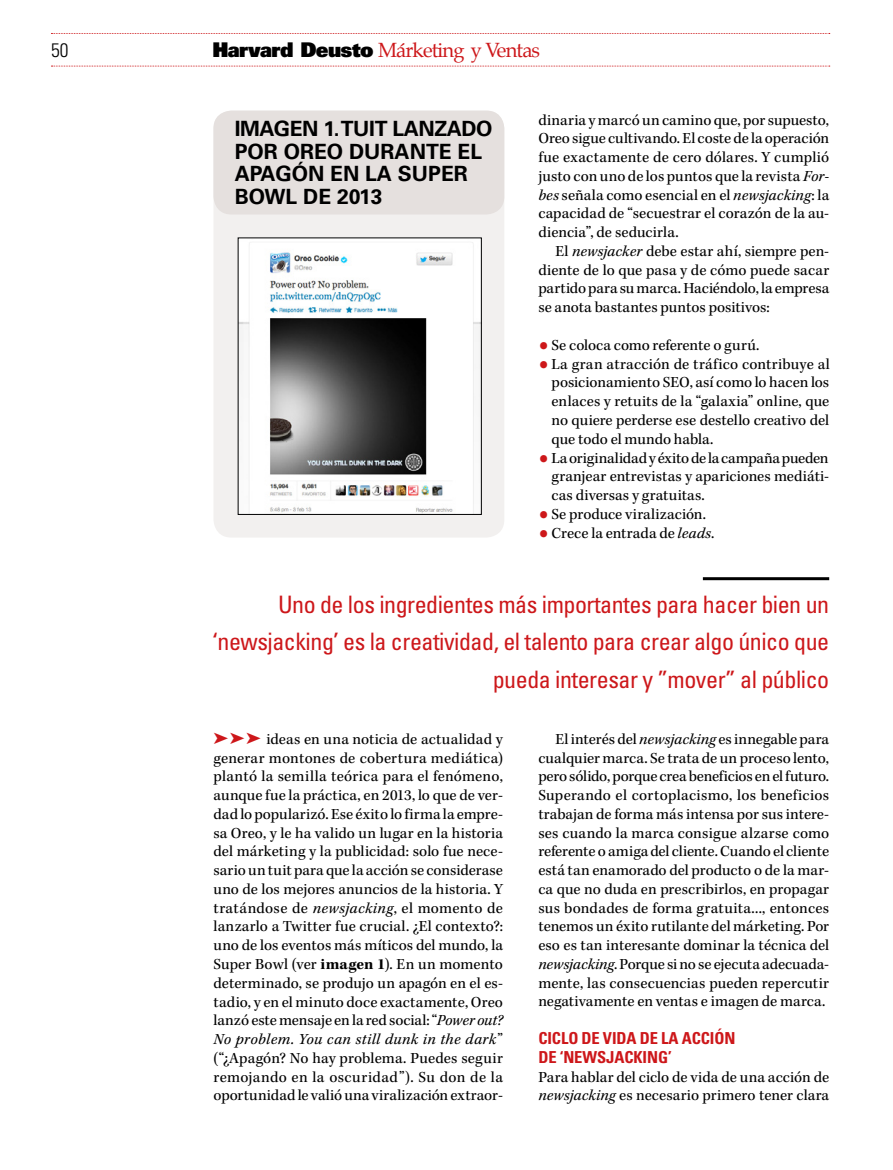
<style>
.page{position:relative;width:893px;height:1170px;background:#fff}
.page>*{position:absolute;margin:0;border:0;box-sizing:border-box;transform-origin:0 0}
.t1{font:condensed 24px/37.5px "Univers LT Std";letter-spacing:-.02em;color:#cd171a;text-align:right}
.t2{font:700 21px/22.5px "Univers LT Std";color:#000}
.t3{font:20.1px "Palatino";letter-spacing:-.04em;color:#cd171a}
.t4{font:300 condensed 19.5px "Univers LT Std";color:#000}
.t5{font:700 condensed 16.5px/18.8px "Univers LT Std";letter-spacing:-.005em;color:#cd171a}
.t6{font:15.75px/18.8px "Kepler Std";color:#000;text-align:justify}
.s1{font-family:"Univers LT Std X Black";font-size:20.25px;color:#000}
.s2{font-style:italic}
.s3{font-size:33px;color:#cd171a}
.s4{color:#cd171a}
.s5{font-weight:700}
</style>
<div class="page">
<svg style="left:51px;top:33px;width:779px;height:1px"></svg>
<svg style="left:51px;top:66px;width:779px;height:1px"></svg>
<div style="left:213px;top:111px;width:291px;height:426px;background:#f2f0ef;border-radius:18px"></div>
<div style="left:213px;top:111px;width:291px;height:103px;background:#e5e0de;border-radius:18px"></div>
<img style="left:240px;top:239px;width:240px;height:274px">
<div style="left:238px;top:237px;width:244px;height:278px;border:1px solid #000"></div>
<hr style="left:703px;top:577px;width:126px;height:3px;background:#000">
<p class="t4" style="left:51px;top:38px;width:19px">50</p>
<p class="t3" style="left:212px;top:33px;width:329px"><span class="s1">Harvard Deusto</span> Márketing y Ventas</p>
<h2 class="t2" style="left:235px;top:118px;width:259px">IMAGEN 1. TUIT LANZADO<br>POR OREO DURANTE EL<br>APAGÓN EN LA SUPER<br>BOWL DE 2013</h2>
<p class="t6" style="left:538px;top:111px;width:292px">dinaria y marcó un camino que, por supuesto, Oreo sigue cultivando. El coste de la operación fue exactamente de cero dólares. Y cumplió justo con uno de los puntos que la revista <span class="s2">For&shy;bes</span> señala como esencial en el <span class="s2">newsjacking</span>: la capacidad de “secuestrar el corazón de la au&shy;diencia”, de seducirla.</p>
<p class="t6" style="left:538px;top:242px;width:292px;text-indent:17px">El <span class="s2">newsjacker</span> debe estar ahí, siempre pen&shy;diente de lo que pasa y de cómo puede sacar partido para su marca. Haciéndolo, la empresa se anota bastantes puntos positivos:</p>
<p class="t6" style="left:538px;top:336px;width:223px"><span class="s3">•</span> Se coloca como referente o gurú.</p>
<p class="t6" style="left:552px;top:355px;width:280px;text-indent:-13px"><span class="s3">•</span> La gran atracción de tráfico contribuye al posicionamiento SEO, así como lo hacen los enlaces y retuits de la “galaxia” online, que no quiere perderse ese destello creativo del que todo el mundo habla.</p>
<p class="t6" style="left:552px;top:449px;width:279px;text-indent:-13px"><span class="s3">•</span> La originalidad y éxito de la campaña pueden granjear entrevistas y apariciones mediáti&shy;cas diversas y gratuitas.</p>
<p class="t6" style="left:538px;top:505px;width:169px"><span class="s3">•</span> Se produce viralización.</p>
<p class="t6" style="left:538px;top:524px;width:178px"><span class="s3">•</span> Crece la entrada de <span class="s2">leads</span>.</p>
<h1 class="t1" style="left:213px;top:585px;width:618px">Uno de los ingredientes más importantes para hacer bien un ‘newsjacking’ es la creatividad, el talento para crear algo único que pueda interesar y ”mover” al público</h1>
<p class="t6" style="left:213px;top:730px;width:291px"><span class="s4">➤</span> <span class="s4">➤</span> <span class="s4">➤</span> ideas en una noticia de actualidad y generar montones de cobertura mediática) plantó la semilla teórica para el fenómeno, aunque fue la práctica, en 2013, lo que de ver&shy;dad lo popularizó. Ese éxito lo firma la empre&shy;sa Oreo, y le ha valido un lugar en la historia del márketing y la publicidad: solo fue nece&shy;sario un tuit para que la acción se considerase uno de los mejores anuncios de la historia. Y tratándose de <span class="s2">newsjacking</span>, el momento de lanzarlo a Twitter fue crucial. ¿El contexto?: uno de los eventos más míticos del mundo, la Super Bowl (ver <span class="s5">imagen 1</span>). En un momento determinado, se produjo un apagón en el es&shy;tadio, y en el minuto doce exactamente, Oreo lanzó este mensaje en la red social: “<span class="s2">Power out?<br>No problem. You can still dunk in the dark</span>” (“¿Apagón? No hay problema. Puedes seguir remojando en la oscuridad”). Su don de la oportunidad le valió una viralización extraor-</p>
<p class="t6" style="left:538px;top:730px;width:292px;text-indent:17px">El interés del <span class="s2">newsjacking</span> es innegable para cualquier marca. Se trata de un proceso lento, pero sólido, porque crea beneficios en el futuro.<br>Superando el cortoplacismo, los beneficios trabajan de forma más intensa por sus intere&shy;ses cuando la marca consigue alzarse como referente o amiga del cliente. Cuando el cliente está tan enamorado del producto o de la mar&shy;ca que no duda en prescribirlos, en propagar sus bondades de forma gratuita..., entonces tenemos un éxito rutilante del márketing. Por eso es tan interesante dominar la técnica del <span class="s2">newsjacking</span>. Porque si no se ejecuta adecuada&shy;mente, las consecuencias pueden repercutir negativamente en ventas e imagen de marca.</p>
<p class="t5" style="left:538px;top:1028px;width:199px">CICLO DE VIDA DE LA ACCIÓN<br>DE ‘NEWSJACKING’</p>
<p class="t6" style="left:538px;top:1067px;width:292px">Para hablar del ciclo de vida de una acción de <span class="s2">newsjacking</span> es necesario primero tener clara</p>
</div>
